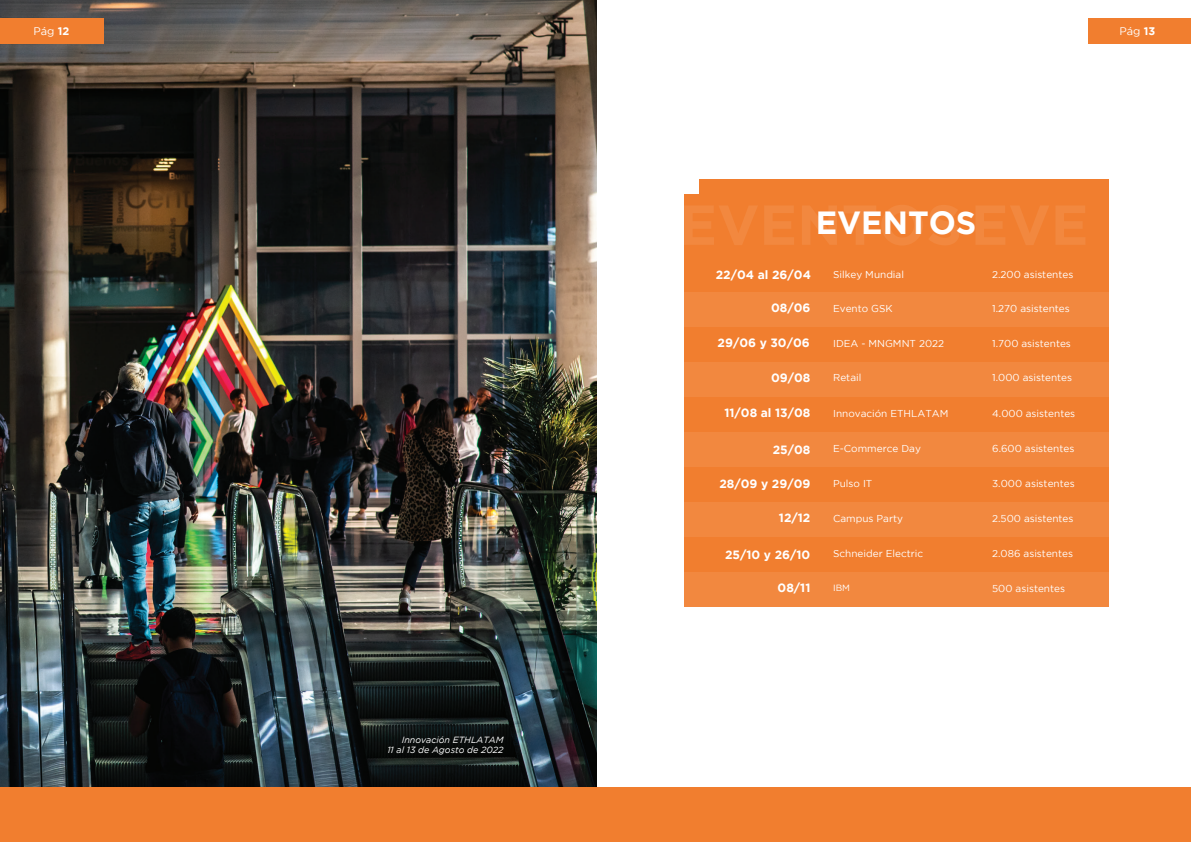
<style>
.page{position:relative;width:1191px;height:842px;background:#fff}
.page>*{position:absolute;margin:0;border:0;box-sizing:border-box;transform-origin:0 0}
.t1{font:700 32px "Gotham";color:#fff}
.t2{font:700 12px "Gotham";color:#fff}
.t3{font:11px "Gotham";color:#fff}
.t4{font:10px "Gotham";color:#fff}
.t5{font:italic 9px/10.8px "Gotham";color:#fff;text-align:right}
.t6{font:9px "Gotham";color:#fff}
.s1{font-weight:700}
</style>
<div class="page">
<img style="left:0;top:0;width:596px;height:787px">
<div style="left:684px;top:179px;width:424px;height:427px;background:#f17e2f"></div>
<div style="left:684px;top:292px;width:424px;height:34px;background:#f2883f"></div>
<div style="left:684px;top:362px;width:424px;height:34px;background:#f2883f"></div>
<div style="left:684px;top:432px;width:424px;height:34px;background:#f2883f"></div>
<div style="left:684px;top:502px;width:424px;height:34px;background:#f2883f"></div>
<div style="left:684px;top:572px;width:424px;height:34px;background:#f2883f"></div>
<svg style="left:684px;top:206px;width:73px;height:39px"></svg>
<svg style="left:764px;top:206px;width:30px;height:39px"></svg>
<svg style="left:802px;top:206px;width:35px;height:39px"></svg>
<svg style="left:844px;top:205px;width:115px;height:40px"></svg>
<svg style="left:976px;top:206px;width:73px;height:39px"></svg>
<svg style="left:1056px;top:206px;width:29px;height:39px"></svg>
<div style="left:682px;top:177px;width:17px;height:17px;background:#fff"></div>
<div style="left:1px;top:18px;width:103px;height:25px;background:#f17e2f"></div>
<div style="left:1088px;top:18px;width:103px;height:25px;background:#f17e2f"></div>
<div style="left:0;top:787px;width:1191px;height:55px;background:#f17e2f"></div>
<p class="t3" style="left:33px;top:25px;width:37px">Pág <span class="s1">12</span></p>
<p class="t3" style="left:1119px;top:25px;width:37px">Pág <span class="s1">13</span></p>
<p class="t5" style="left:387px;top:734px;width:118px">Innovación ETHLATAM<br>11 al 13 de Agosto de 2022</p>
<h1 class="t1" style="left:816px;top:204px;width:162px">EVENTOS</h1>
<p class="t2" style="left:716px;top:267px;width:97px">22/04 al 26/04</p>
<p class="t4" style="left:833px;top:269px;width:72px">Silkey Mundial</p>
<p class="t2" style="left:771px;top:300px;width:41px">08/06</p>
<p class="t4" style="left:833px;top:303px;width:61px">Evento GSK</p>
<p class="t2" style="left:717px;top:335px;width:94px">29/06 y 30/06</p>
<p class="t4" style="left:833px;top:338px;width:113px">IDEA - MNGMNT 2022</p>
<p class="t2" style="left:771px;top:370px;width:41px">09/08</p>
<p class="t4" style="left:833px;top:372px;width:30px">Retail</p>
<p class="t2" style="left:724px;top:405px;width:87px">11/08 al 13/08</p>
<p class="t2" style="left:772px;top:443px;width:39px">25/08</p>
<p class="t2" style="left:719px;top:476px;width:92px">28/09 y 29/09</p>
<p class="t4" style="left:833px;top:408px;width:117px">Innovación ETHLATAM</p>
<p class="t4" style="left:833px;top:443px;width:89px">E-Commerce Day</p>
<p class="t4" style="left:833px;top:478px;width:41px">Pulso IT</p>
<p class="t2" style="left:779px;top:510px;width:33px">12/12</p>
<p class="t4" style="left:833px;top:513px;width:71px">Campus Party</p>
<p class="t4" style="left:833px;top:548px;width:91px">Schneider Electric</p>
<p class="t2" style="left:777px;top:580px;width:34px">08/11</p>
<p class="t6" style="left:833px;top:583px;width:18px">IBM</p>
<p class="t2" style="left:725px;top:547px;width:87px">25/10 y 26/10</p>
<p class="t4" style="left:992px;top:269px;width:83px">2.200 asistentes</p>
<p class="t4" style="left:992px;top:303px;width:79px">1.270 asistentes</p>
<p class="t4" style="left:992px;top:338px;width:80px">1.700 asistentes</p>
<p class="t4" style="left:992px;top:372px;width:81px">1.000 asistentes</p>
<p class="t4" style="left:992px;top:408px;width:85px">4.000 asistentes</p>
<p class="t4" style="left:992px;top:443px;width:84px">6.600 asistentes</p>
<p class="t4" style="left:992px;top:478px;width:84px">3.000 asistentes</p>
<p class="t4" style="left:992px;top:513px;width:83px">2.500 asistentes</p>
<p class="t4" style="left:992px;top:548px;width:82px">2.086 asistentes</p>
<p class="t4" style="left:992px;top:583px;width:74px">500 asistentes</p>
</div>
